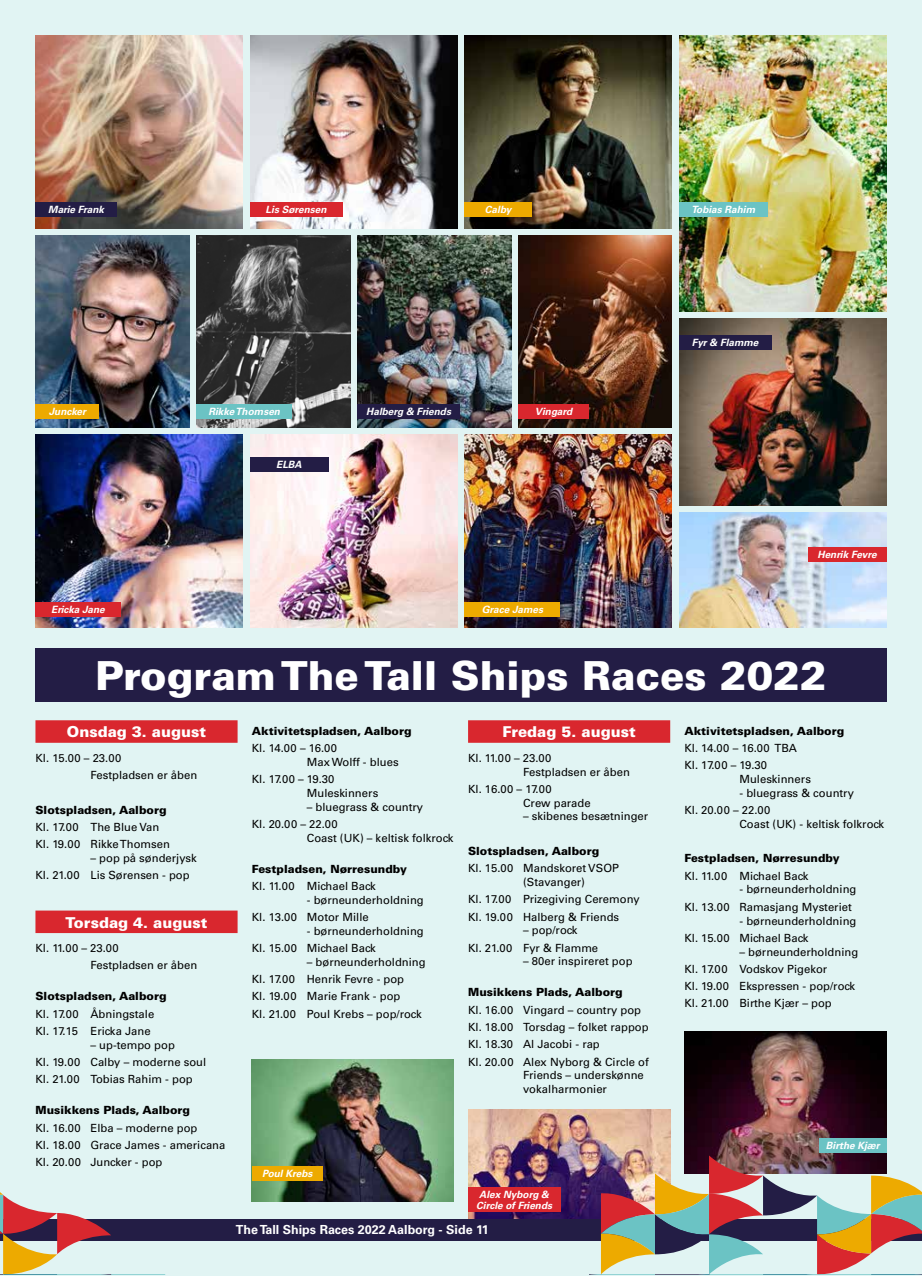
<style>
.page{position:relative;width:922px;height:1276px;background:#fff}
.page>*{position:absolute;margin:0;border:0;box-sizing:border-box;transform-origin:0 0}
.t1{font:900 40px "Univers LT Std";color:#fff}
.t2{font:900 15px "Univers LT Std";color:#fff}
.t3{font:700 12.5px "Univers LT Std";color:#fff}
.t4{font:11.25px/17.2px "Univers LT Std";color:#000}
.t5{font:900 11.25px "Univers LT Std";color:#000}
.t6{font:italic 700 10px/11.2px "Univers LT Std";color:#fff;text-align:center}
</style>
<div class="page">
<div style="left:0;top:0;width:921px;height:1276px;background:#e1f4f3"></div>
<img style="left:468px;top:1109px;width:202px;height:110px">
<div style="left:35px;top:720px;width:202px;height:23px;background:#d9272e"></div>
<div style="left:35px;top:910px;width:202px;height:23px;background:#d9272e"></div>
<div style="left:468px;top:720px;width:202px;height:23px;background:#d9272e"></div>
<div style="left:35px;top:648px;width:851px;height:54px;background:#231d45"></div>
<img style="left:35px;top:35px;width:208px;height:193px">
<img style="left:250px;top:35px;width:207px;height:193px">
<img style="left:464px;top:35px;width:207px;height:193px">
<img style="left:679px;top:35px;width:207px;height:277px">
<img style="left:679px;top:319px;width:207px;height:186px">
<img style="left:679px;top:512px;width:207px;height:115px">
<img style="left:35px;top:235px;width:154px;height:193px">
<img style="left:196px;top:235px;width:154px;height:193px">
<img style="left:357px;top:235px;width:154px;height:193px">
<img style="left:518px;top:235px;width:153px;height:193px">
<img style="left:35px;top:435px;width:207px;height:192px">
<img style="left:250px;top:435px;width:207px;height:192px">
<img style="left:464px;top:435px;width:207px;height:192px">
<img style="left:252px;top:1059px;width:202px;height:142px">
<img style="left:684px;top:1031px;width:202px;height:124px">
<div style="left:0;top:1219px;width:921px;height:21px;background:#231d45"></div>
<svg style="left:0;top:1192px;width:111px;height:83px"></svg>
<svg style="left:600px;top:1155px;width:321px;height:120px"></svg>
<div style="left:35px;top:404px;width:64px;height:14px;background:#edaa00"></div>
<div style="left:196px;top:404px;width:96px;height:14px;background:#6bc3c4"></div>
<div style="left:357px;top:404px;width:103px;height:14px;background:#231d45"></div>
<div style="left:518px;top:404px;width:71px;height:14px;background:#d9272e"></div>
<div style="left:35px;top:202px;width:82px;height:14px;background:#231d45"></div>
<div style="left:250px;top:202px;width:92px;height:14px;background:#d9272e"></div>
<div style="left:464px;top:202px;width:67px;height:14px;background:#edaa00"></div>
<div style="left:679px;top:202px;width:88px;height:14px;background:#6bc3c4"></div>
<div style="left:679px;top:335px;width:92px;height:14px;background:#231d45"></div>
<div style="left:807px;top:547px;width:79px;height:15px;background:#d9272e"></div>
<div style="left:35px;top:602px;width:85px;height:15px;background:#d9272e"></div>
<div style="left:252px;top:1166px;width:70px;height:14px;background:#edaa00"></div>
<div style="left:250px;top:457px;width:78px;height:14px;background:#231d45"></div>
<div style="left:468px;top:1187px;width:92px;height:25px;background:#d9272e"></div>
<div style="left:464px;top:602px;width:96px;height:15px;background:#edaa00"></div>
<div style="left:819px;top:1138px;width:67px;height:14px;background:#6bc3c4"></div>
<p class="t6" style="left:48px;top:204px;width:57px">Marie Frank</p>
<p class="t6" style="left:265px;top:204px;width:62px">Lis Sørensen</p>
<p class="t6" style="left:485px;top:204px;width:28px">Calby</p>
<p class="t6" style="left:691px;top:204px;width:65px">Tobias Rahim</p>
<p class="t6" style="left:49px;top:406px;width:39px">Juncker</p>
<p class="t6" style="left:208px;top:406px;width:73px">Rikke Thomsen</p>
<p class="t6" style="left:366px;top:406px;width:86px">Halberg &amp; Friends</p>
<p class="t6" style="left:535px;top:406px;width:39px">Vingard</p>
<p class="t6" style="left:51px;top:604px;width:55px">Ericka Jane</p>
<p class="t6" style="left:276px;top:459px;width:27px">ELBA</p>
<p class="t6" style="left:481px;top:604px;width:63px">Grace James</p>
<p class="t6" style="left:691px;top:337px;width:68px">Fyr &amp; Flamme</p>
<p class="t6" style="left:817px;top:549px;width:61px">Henrik Fevre</p>
<h1 class="t1" style="left:95px;top:650px;width:733px">Program The Tall Ships Races 2022</h1>
<h2 class="t2" style="left:67px;top:722px;width:141px">Onsdag 3. august</h2>
<p class="t4" style="left:90px;top:749px;width:108px;text-indent:-55px">Kl. 15.00 – 23.00<br>Festpladsen er åben</p>
<p class="t5" style="left:35px;top:802px;width:133px">Slotspladsen, Aalborg</p>
<p class="t4" style="left:35px;top:818px;width:136px">Kl. 17.00 The Blue Van<br>Kl. 19.00 Rikke Thomsen</p>
<p class="t4" style="left:35px;top:849px;width:163px;text-indent:55px">– pop på sønderjysk<br>Kl. 21.00 Lis Sørensen - pop</p>
<h2 class="t2" style="left:65px;top:913px;width:143px">Torsdag 4. august</h2>
<p class="t4" style="left:90px;top:939px;width:108px;text-indent:-55px">Kl. 11.00 – 23.00<br>Festpladsen er åben</p>
<p class="t5" style="left:35px;top:989px;width:133px">Slotspladsen, Aalborg</p>
<p class="t4" style="left:35px;top:1005px;width:120px">Kl. 17.00 Åbningstale<br>Kl. 17.15 Ericka Jane</p>
<p class="t4" style="left:35px;top:1036px;width:172px;text-indent:55px">– up-tempo pop<br>Kl. 19.00 Calby – moderne soul<br>Kl. 21.00 Tobias Rahim - pop</p>
<p class="t5" style="left:35px;top:1103px;width:156px">Musikkens Plads, Aalborg</p>
<p class="t4" style="left:35px;top:1119px;width:191px">Kl. 16.00 Elba – moderne pop<br>Kl. 18.00 Grace James - americana<br>Kl. 20.00 Juncker - pop</p>
<p class="t5" style="left:252px;top:723px;width:161px">Aktivitetspladsen, Aalborg</p>
<p class="t4" style="left:307px;top:741px;width:93px;line-height:13.8px;text-indent:-55px">Kl. 14.00 – 16.00<br>Max Wolff - blues</p>
<p class="t4" style="left:307px;top:772px;width:73px;line-height:13.8px;text-indent:-55px">Kl. 17.00 – 19.30<br>Muleskinners</p>
<p class="t4" style="left:252px;top:798px;width:173px;text-indent:55px">– bluegrass &amp; country<br>Kl. 20.00 – 22.00</p>
<p class="t4" style="left:307px;top:829px;width:148px">Coast (UK) – keltisk folkrock</p>
<p class="t5" style="left:252px;top:861px;width:157px">Festpladsen, Nørresundby</p>
<p class="t4" style="left:252px;top:877px;width:125px">Kl. 11.00 Michael Back</p>
<p class="t4" style="left:252px;top:891px;width:173px;text-indent:55px">- børneunderholdning<br>Kl. 13.00 Motor Mille</p>
<p class="t4" style="left:252px;top:922px;width:173px;text-indent:55px">- børneunderholdning<br>Kl. 15.00 Michael Back</p>
<p class="t4" style="left:252px;top:953px;width:175px;text-indent:55px">– børneunderholdning<br>Kl. 17.00 Henrik Fevre - pop<br>Kl. 19.00 Marie Frank - pop<br>Kl. 21.00 Poul Krebs – pop/rock</p>
<h2 class="t2" style="left:502px;top:722px;width:135px">Fredag 5. august</h2>
<p class="t4" style="left:523px;top:751px;width:108px;line-height:13.8px;text-indent:-55px">Kl. 11.00 – 23.00<br>Festpladsen er åben</p>
<p class="t4" style="left:523px;top:782px;width:69px;line-height:13.8px;text-indent:-55px">Kl. 16.00 – 17.00<br>Crew parade</p>
<p class="t4" style="left:523px;top:808px;width:127px">– skibenes besætninger</p>
<p class="t5" style="left:468px;top:844px;width:133px">Slotspladsen, Aalborg</p>
<p class="t4" style="left:523px;top:861px;width:97px;line-height:13.8px;text-indent:-55px">Kl. 15.00 Mandskoret VSOP (Stavanger)</p>
<p class="t4" style="left:468px;top:891px;width:173px">Kl. 17.00 Prizegiving Ceremony<br>Kl. 19.00 Halberg &amp; Friends</p>
<p class="t4" style="left:468px;top:922px;width:132px;text-indent:55px">– pop/rock<br>Kl. 21.00 Fyr &amp; Flamme</p>
<p class="t4" style="left:523px;top:953px;width:111px">– 80er inspireret pop</p>
<p class="t5" style="left:468px;top:985px;width:156px">Musikkens Plads, Aalborg</p>
<p class="t4" style="left:468px;top:1001px;width:182px">Kl. 16.00 Vingard – country pop<br>Kl. 18.00 Torsdag – folket rappop<br>Kl. 18.30 Al Jacobi - rap<br>Kl. 20.00 Alex Nyborg &amp; Circle of</p>
<p class="t4" style="left:523px;top:1068px;width:122px;line-height:13.8px">Friends – underskønne vokalharmonier</p>
<p class="t6" style="left:262px;top:1167px;width:52px">Poul Krebs</p>
<p class="t6" style="left:476px;top:1188px;width:77px">Alex Nyborg &amp;<br>Circle of Friends</p>
<p class="t3" style="left:236px;top:1222px;width:254px">The Tall Ships Races 2022 Aalborg - Side 11</p>
<p class="t5" style="left:684px;top:723px;width:161px">Aktivitetspladsen, Aalborg</p>
<p class="t4" style="left:684px;top:739px;width:114px">Kl. 14.00 – 16.00 TBA<br>Kl. 17.00 – 19.30</p>
<p class="t4" style="left:739px;top:770px;width:73px">Muleskinners</p>
<p class="t4" style="left:684px;top:784px;width:171px;text-indent:55px">- bluegrass &amp; country<br>Kl. 20.00 – 22.00</p>
<p class="t4" style="left:739px;top:815px;width:146px">Coast (UK) - keltisk folkrock</p>
<p class="t5" style="left:684px;top:851px;width:157px">Festpladsen, Nørresundby</p>
<p class="t4" style="left:684px;top:867px;width:125px">Kl. 11.00 Michael Back</p>
<p class="t4" style="left:684px;top:881px;width:173px;text-indent:55px">- børneunderholdning<br>Kl. 13.00 Ramasjang Mysteriet</p>
<p class="t4" style="left:684px;top:912px;width:173px;text-indent:55px">- børneunderholdning<br>Kl. 15.00 Michael Back</p>
<p class="t4" style="left:684px;top:943px;width:175px;text-indent:55px">– børneunderholdning<br>Kl. 17.00 Vodskov Pigekor<br>Kl. 19.00 Ekspressen - pop/rock<br>Kl. 21.00 Birthe Kjær – pop</p>
<p class="t6" style="left:825px;top:1140px;width:55px">Birthe Kjær</p>
</div>
